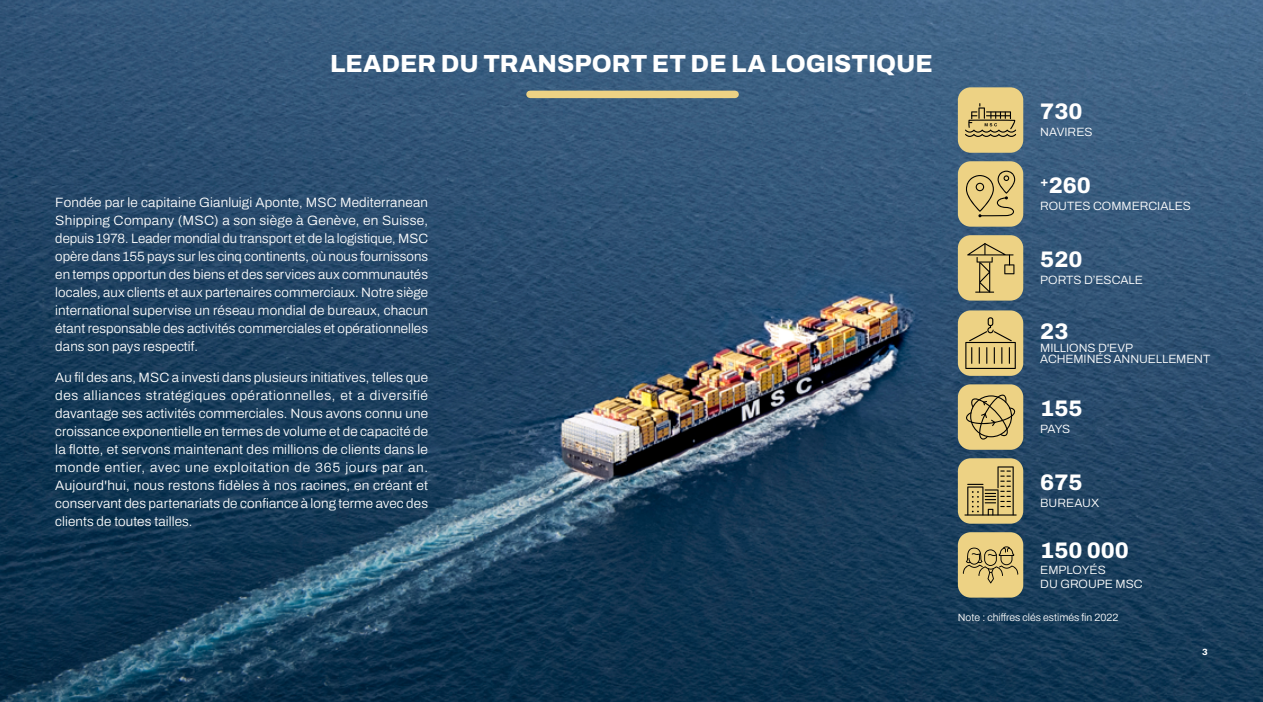
<style>
.page{position:relative;width:1263px;height:702px;background:#fff}
.page>*{position:absolute;margin:0;border:0;box-sizing:border-box;transform-origin:0 0}
.t1{font:800 24.75px "Archivo";color:#fff}
.t2{font:800 22.5px "Archivo";color:#fff}
.t3{font:300 13.5px/18px "Archivo";letter-spacing:.005em;color:#fff;text-align:justify}
.t4{font:300 12px/10.8px "Archivo";color:#fff}
.t5{font:300 10.5px "Archivo";color:#fff}
.t6{font:800 9px "Archivo";color:#fff}
</style>
<div class="page">
<img style="left:0;top:0;width:1263px;height:702px">
<div style="left:958px;top:310px;width:65px;height:66px;background:#edd284;border-radius:13px"></div>
<svg style="left:965px;top:317px;width:51px;height:52px"></svg>
<div style="left:958px;top:384px;width:65px;height:66px;background:#edd284;border-radius:13px"></div>
<svg style="left:966px;top:394px;width:49px;height:45px"></svg>
<div style="left:958px;top:458px;width:65px;height:65px;background:#edd284;border-radius:13px"></div>
<hr style="left:964px;top:514px;width:53px;height:1px;background:#000">
<svg style="left:967px;top:466px;width:47px;height:49px"></svg>
<div style="left:958px;top:532px;width:65px;height:65px;background:#edd284;border-radius:13px"></div>
<svg style="left:963px;top:546px;width:55px;height:37px"></svg>
<div style="left:958px;top:87px;width:65px;height:66px;background:#edd284;border-radius:13px"></div>
<svg style="left:965px;top:103px;width:51px;height:34px"></svg>
<div style="left:958px;top:161px;width:65px;height:66px;background:#edd284;border-radius:13px"></div>
<svg style="left:966px;top:171px;width:49px;height:46px"></svg>
<div style="left:958px;top:235px;width:65px;height:65px;background:#edd284;border-radius:13px"></div>
<svg style="left:967px;top:243px;width:47px;height:50px"></svg>
<div style="left:530px;top:91px;width:205px;height:7px;background:#edd284"></div>
<h1 class="t1" style="left:330px;top:45px;width:604px">LEADER DU TRANSPORT ET DE LA LOGISTIQUE</h1>
<p class="t3" style="left:55px;top:193px;width:374px">Fondée par le capitaine Gianluigi Aponte, MSC Mediterranean Shipping Company (MSC) a son siège à Genève, en Suisse, depuis 1978. Leader mondial du transport et de la logistique, MSC opère dans 155 pays sur les cinq continents, où nous fournissons en temps opportun des biens et des services aux communautés locales, aux clients et aux partenaires commerciaux. Notre siège international supervise un réseau mondial de bureaux, chacun étant responsable des activités commerciales et opérationnelles dans son pays respectif.</p>
<p class="t3" style="left:55px;top:368px;width:374px">Au fil des ans, MSC a investi dans plusieurs initiatives, telles que des alliances stratégiques opérationnelles, et a diversifié davantage ses activités commerciales. Nous avons connu une croissance exponentielle en termes de volume et de capacité de la flotte, et servons maintenant des millions de clients dans le monde entier, avec une exploitation de 365 jours par an.<br>Aujourd'hui, nous restons fidèles à nos racines, en créant et conservant des partenariats de confiance à long terme avec des clients de toutes tailles.</p>
<h2 class="t2" style="left:1040px;top:95px;width:44px">730</h2>
<p class="t4" style="left:1040px;top:127px;width:54px">NAVIRES</p>
<h2 class="t2" style="left:1040px;top:168px;width:52px"><sup>+</sup>260</h2>
<p class="t4" style="left:1040px;top:201px;width:152px">ROUTES COMMERCIALES</p>
<h2 class="t2" style="left:1040px;top:242px;width:44px">520</h2>
<p class="t4" style="left:1040px;top:275px;width:104px">PORTS D’ESCALE</p>
<h2 class="t2" style="left:1040px;top:314px;width:30px">23</h2>
<p class="t4" style="left:1040px;top:343px;width:172px">MILLIONS D'EVP<br>ACHEMINÉS ANNUELLEMENT</p>
<h2 class="t2" style="left:1040px;top:391px;width:44px">155</h2>
<p class="t4" style="left:1040px;top:424px;width:32px">PAYS</p>
<h2 class="t2" style="left:1040px;top:465px;width:44px">675</h2>
<p class="t4" style="left:1040px;top:498px;width:60px">BUREAUX</p>
<h2 class="t2" style="left:1040px;top:533px;width:90px">150 000</h2>
<p class="t4" style="left:1040px;top:563px;width:104px;line-height:13.5px">EMPLOYÉS<br>DU GROUPE MSC</p>
<p class="t5" style="left:958px;top:609px;width:162px">Note : chiffres clés estimés fin 2022</p>
<p class="t6" style="left:1202px;top:644px;width:7px">3</p>
</div>
